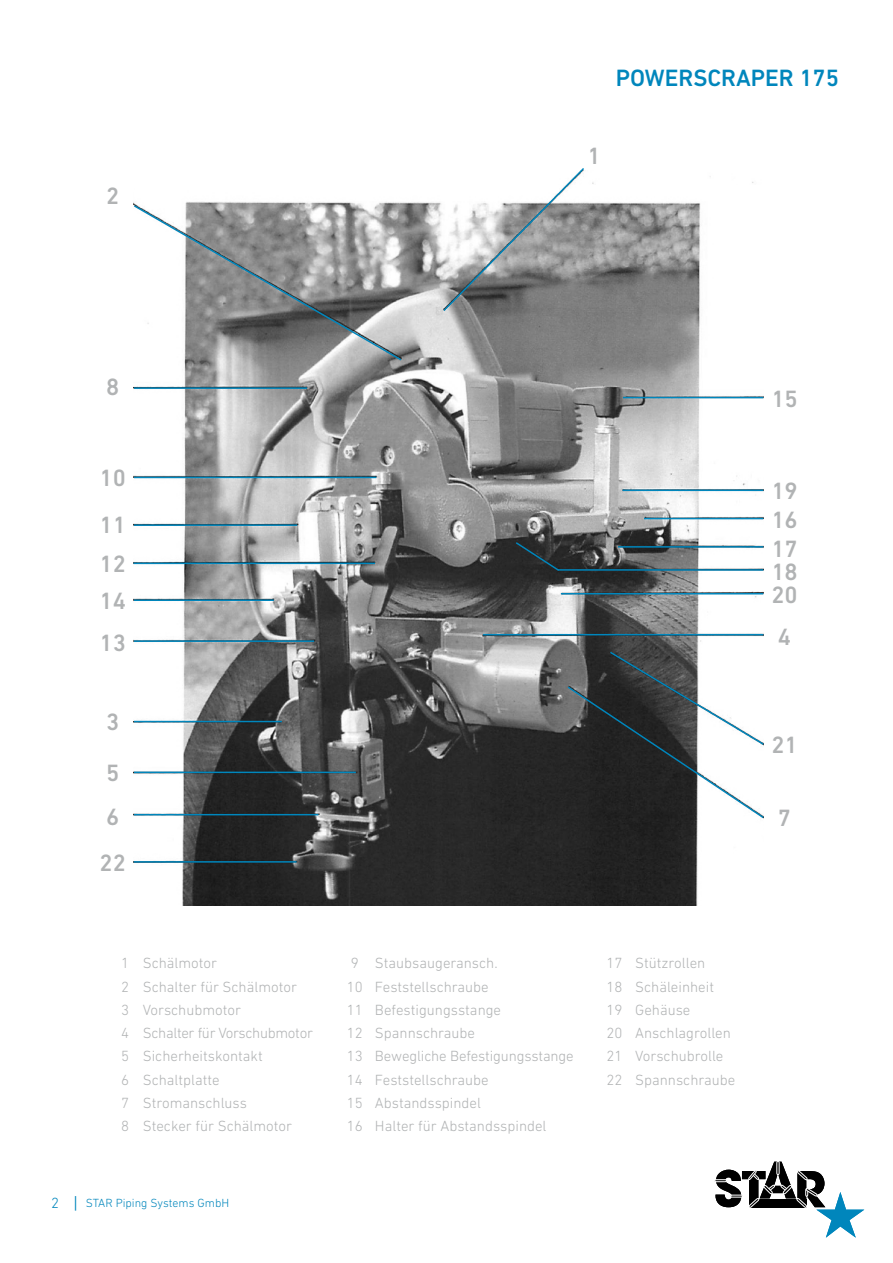
<style>
.page{position:relative;width:893px;height:1263px;background:#fff}
.page>*{position:absolute;margin:0;border:0;box-sizing:border-box;transform-origin:0 0}
.t1{font:500 24px/47.4px "DIN Next LT Pro";color:#b1b3b4}
.t2{font:500 24px "DIN Next LT Pro";color:#0086bc}
.t3{font:300 15px "DIN Next LT Pro";color:#b1b3b4}
.t4{font:300 15px "DIN Next LT Pro";letter-spacing:-.02em;color:#b1b3b4}
.t5{font:300 12px "DIN Next LT Pro";color:#0086bc}
.s1{font-size:15px}
.s2{font-family:"Arial";font-weight:400}
</style>
<div class="page">
<img style="left:134px;top:176px;width:629px;height:730px">
<svg style="left:714px;top:1161px;width:150px;height:77px"></svg>
<hr style="left:134px;top:387px;width:173px;height:2px;background:#0086bc">
<hr style="left:134px;top:524px;width:163px;height:2px;background:#0086bc">
<hr style="left:134px;top:563px;width:241px;height:1px;background:#0086bc">
<hr style="left:134px;top:599px;width:140px;height:2px;background:#0086bc">
<hr style="left:134px;top:640px;width:180px;height:2px;background:#0086bc">
<hr style="left:134px;top:721px;width:148px;height:1px;background:#0086bc">
<hr style="left:134px;top:772px;width:222px;height:1px;background:#0086bc">
<hr style="left:134px;top:814px;width:184px;height:1px;background:#0086bc">
<hr style="left:134px;top:861px;width:163px;height:2px;background:#0086bc">
<hr style="left:483px;top:634px;width:280px;height:1px;background:#0086bc">
<hr style="left:561px;top:593px;width:202px;height:1px;background:#0086bc">
<hr style="left:618px;top:546px;width:145px;height:2px;background:#0086bc">
<hr style="left:622px;top:490px;width:141px;height:1px;background:#0086bc">
<hr style="left:623px;top:397px;width:140px;height:1px;background:#0086bc">
<hr style="left:644px;top:518px;width:119px;height:1px;background:#0086bc">
<hr style="left:558px;top:569px;width:205px;height:2px;background:#0086bc">
<svg style="left:514px;top:541px;width:47px;height:31px"></svg>
<svg style="left:566px;top:650px;width:198px;height:170px"></svg>
<svg style="left:133px;top:204px;width:270px;height:158px"></svg>
<svg style="left:442px;top:168px;width:144px;height:145px"></svg>
<hr style="left:134px;top:477px;width:242px;height:1px;background:#0086bc">
<h1 class="t1" style="left:106px;top:172px;width:15px">2</h1>
<h1 class="t1" style="left:106px;top:363px;width:15px">8</h1>
<h1 class="t1" style="left:99px;top:454px;width:28px">10<br>11</h1>
<h1 class="t1" style="left:99px;top:546px;width:28px;line-height:36.8px">12<br>14</h1>
<h1 class="t1" style="left:99px;top:619px;width:28px">13</h1>
<h1 class="t2" style="left:616px;top:64px;width:225px">POWERSCRAPER 175</h1>
<h1 class="t1" style="left:587px;top:132px;width:15px">1</h1>
<h1 class="t1" style="left:771px;top:375px;width:28px">15</h1>
<h1 class="t1" style="left:771px;top:467px;width:28px">19</h1>
<h1 class="t1" style="left:771px;top:496px;width:28px">16</h1>
<h1 class="t1" style="left:771px;top:525px;width:28px">17</h1>
<h1 class="t1" style="left:771px;top:548px;width:28px">18</h1>
<h1 class="t1" style="left:771px;top:571px;width:28px">20</h1>
<h1 class="t1" style="left:778px;top:613px;width:15px">4</h1>
<h1 class="t1" style="left:106px;top:696px;width:15px;line-height:50.8px">3<br>5</h1>
<h1 class="t1" style="left:99px;top:793px;width:28px;line-height:45.9px">6<br>22</h1>
<h1 class="t1" style="left:778px;top:794px;width:15px">7</h1>
<h1 class="t1" style="left:771px;top:721px;width:28px">21</h1>
<p class="t3" style="left:121px;top:955px;width:97px">1 Schälmotor</p>
<p class="t3" style="left:351px;top:955px;width:148px">9 Staubsaugeransch.</p>
<p class="t3" style="left:606px;top:955px;width:100px">17 Stützrollen</p>
<p class="t3" style="left:121px;top:978px;width:177px">2 Schalter für Schälmotor</p>
<p class="t3" style="left:347px;top:978px;width:143px">10 Feststellschraube</p>
<p class="t3" style="left:606px;top:978px;width:109px">18 Schäleinheit</p>
<p class="t3" style="left:121px;top:1001px;width:121px">3 Vorschubmotor</p>
<p class="t3" style="left:347px;top:1001px;width:156px">11 Befestigungsstange</p>
<p class="t3" style="left:606px;top:1001px;width:86px">19 Gehäuse</p>
<p class="t4" style="left:121px;top:1024px;width:193px">4 Schalter für Vorschubmotor</p>
<p class="t3" style="left:347px;top:1024px;width:130px">12 Spannschraube</p>
<p class="t3" style="left:606px;top:1024px;width:126px">20 Anschlagrollen</p>
<p class="t3" style="left:121px;top:1048px;width:143px">5 Sicherheitskontakt</p>
<p class="t3" style="left:347px;top:1048px;width:228px">13 Bewegliche Befestigungsstange</p>
<p class="t3" style="left:606px;top:1048px;width:119px">21 Vorschubrolle</p>
<p class="t3" style="left:121px;top:1071px;width:100px">6 Schaltplatte</p>
<p class="t3" style="left:347px;top:1071px;width:143px">14 Feststellschraube</p>
<p class="t3" style="left:606px;top:1071px;width:130px">22 Spannschraube</p>
<p class="t3" style="left:121px;top:1094px;width:127px">7 Stromanschluss</p>
<p class="t3" style="left:347px;top:1094px;width:136px">15 Abstandsspindel</p>
<p class="t3" style="left:121px;top:1117px;width:172px">8 Stecker für Schälmotor</p>
<p class="t3" style="left:347px;top:1117px;width:201px">16 Halter für Abstandsspindel</p>
<p class="t5" style="left:51px;top:1196px;width:179px"><span class="s1">2</span> <span class="s2">│</span> STAR Piping Systems GmbH</p>
</div>
